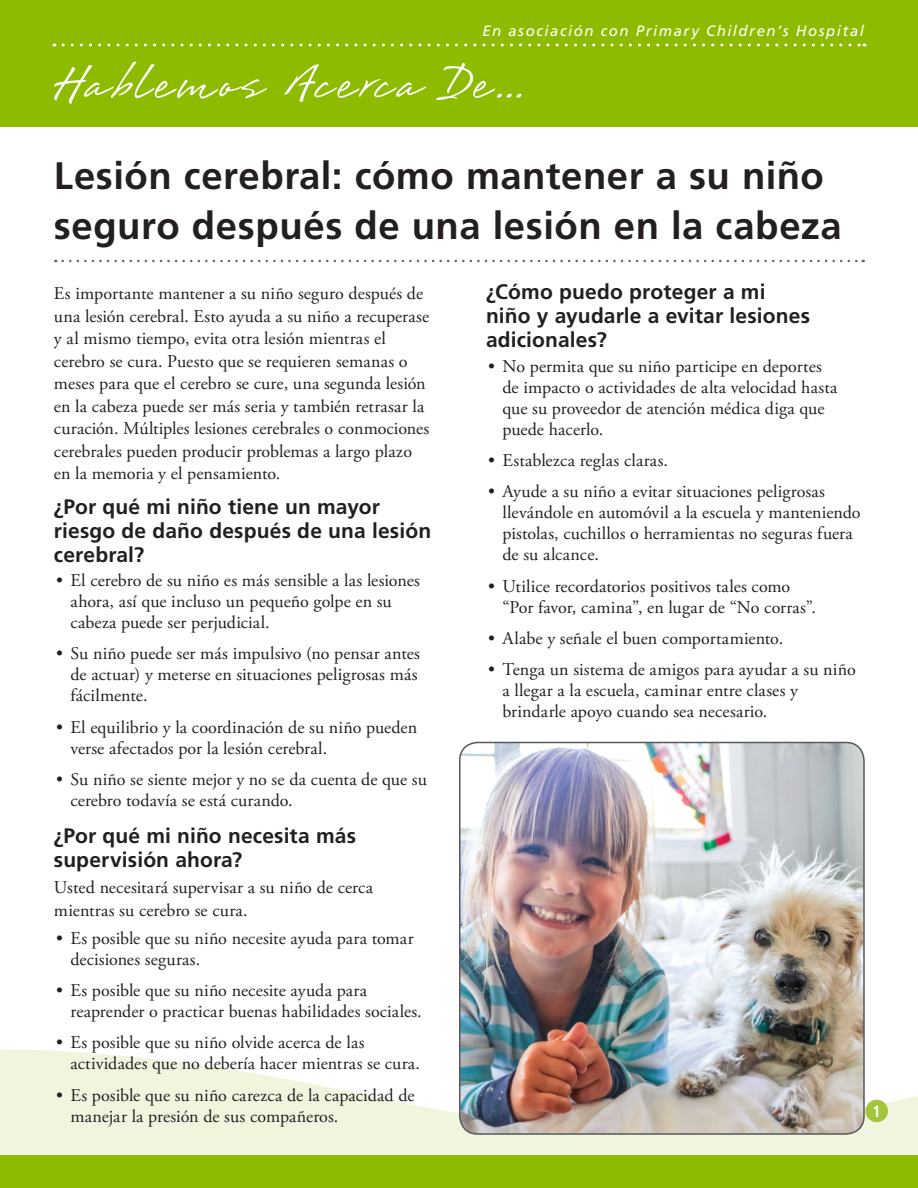
<style>
.page{position:relative;width:918px;height:1188px;background:#fff}
.page>*{position:absolute;margin:0;border:0;box-sizing:border-box;transform-origin:0 0}
.Title__h1{font:700 38.25px/49.5px "Frutiger LT Std";letter-spacing:.015em;color:#231f20}
.Level_1__h2{font:700 21px/24px "Frutiger LT Std";letter-spacing:.005em;color:#231f20}
.Main__p{font:18px/21px "Adobe Garamond Pro";letter-spacing:.005em;color:#231f20}
.Page_number{font:700 condensed 16.2px "Frutiger LT Std";color:#fff}
.t1{font:italic 15px "Frutiger LT Std";letter-spacing:.1em;color:#fff}
</style>
<div class="page">
<svg style="left:0;top:1049px;width:918px;height:107px;fill:#f0f6de"></svg>
<div style="left:0;top:0;width:918px;height:127px;background:#8dbb00"></div>
<svg style="left:63px;top:44px;width:802px;height:2px"></svg>
<div style="left:866px;top:1100px;width:22px;height:22px;background:#a2c53a;border-radius:50%"></div>
<div style="left:0;top:1156px;width:918px;height:32px;background:#8dbb00"></div>
<svg style="left:54px;top:62px;width:467px;height:42px"></svg>
<svg style="left:63px;top:260px;width:801px;height:2px"></svg>
<img style="left:460px;top:742px;width:404px;height:392px">
<div style="left:459px;top:742px;width:406px;height:393px;border:2px solid #57585a;border-radius:18px"></div>
<p class="t1" style="left:482px;top:22px;width:383px">En asociación con Primary Children’s Hospital</p>
<p class="Title__h1" style="left:54px;top:152px;width:789px">Lesión cerebral: cómo mantener a su niño seguro después de una lesión en la cabeza</p>
<p class="Main__p" style="left:54px;top:283px;width:377px;line-height:22.5px">Es importante mantener a su niño seguro después de una lesión cerebral. Esto ayuda a su niño a recuperase y al mismo tiempo, evita otra lesión mientras el cerebro se cura. Puesto que se requieren semanas o meses para que el cerebro se cure, una segunda lesión en la cabeza puede ser más seria y también retrasar la curación. Múltiples lesiones cerebrales o conmociones cerebrales pueden producir problemas a largo plazo en la memoria y el pensamiento.</p>
<p class="Level_1__h2" style="left:54px;top:494px;width:379px">¿Por qué mi niño tiene un mayor riesgo de daño después de una lesión cerebral?</p>
<p class="Main__p" style="left:70px;top:570px;width:351px;text-indent:-14px">• El cerebro de su niño es más sensible a las lesiones ahora, así que incluso un pequeño golpe en su cabeza puede ser perjudicial.</p>
<p class="Main__p" style="left:70px;top:644px;width:351px;text-indent:-14px">• Su niño puede ser más impulsivo (no pensar antes de actuar) y meterse en situaciones peligrosas más fácilmente.</p>
<p class="Main__p" style="left:70px;top:717px;width:348px;text-indent:-14px">• El equilibrio y la coordinación de su niño pueden verse afectados por la lesión cerebral.</p>
<p class="Main__p" style="left:70px;top:769px;width:358px;text-indent:-14px">• Su niño se siente mejor y no se da cuenta de que su cerebro todavía se está curando.</p>
<p class="Level_1__h2" style="left:54px;top:824px;width:304px">¿Por qué mi niño necesita más supervisión ahora?</p>
<p class="Main__p" style="left:54px;top:877px;width:320px;line-height:22.5px">Usted necesitará supervisar a su niño de cerca mientras su cerebro se cura.</p>
<p class="Main__p" style="left:70px;top:928px;width:345px;text-indent:-14px">• Es posible que su niño necesite ayuda para tomar decisiones seguras.</p>
<p class="Main__p" style="left:70px;top:981px;width:353px;text-indent:-14px">• Es posible que su niño necesite ayuda para reaprender o practicar buenas habilidades sociales.</p>
<p class="Main__p" style="left:70px;top:1033px;width:351px;text-indent:-14px">• Es posible que su niño olvide acerca de las actividades que no debería hacer mientras se cura.</p>
<p class="Main__p" style="left:70px;top:1085px;width:346px;text-indent:-14px">• Es posible que su niño carezca de la capacidad de manejar la presión de sus compañeros.</p>
<p class="Level_1__h2" style="left:486px;top:280px;width:326px">¿Cómo puedo proteger a mi niño y ayudarle a evitar lesiones adicionales?</p>
<p class="Main__p" style="left:502px;top:356px;width:336px;text-indent:-14px">• No permita que su niño participe en deportes de impacto o actividades de alta velocidad hasta que su proveedor de atención médica diga que puede hacerlo.</p>
<p class="Main__p" style="left:488px;top:450px;width:181px">• Establezca reglas claras.</p>
<p class="Main__p" style="left:502px;top:482px;width:360px;text-indent:-14px">• Ayude a su niño a evitar situaciones peligrosas llevándole en automóvil a la escuela y manteniendo pistolas, cuchillos o herramientas no seguras fuera de su alcance.</p>
<p class="Main__p" style="left:502px;top:576px;width:315px;text-indent:-14px">• Utilice recordatorios positivos tales como “Por favor, camina”, en lugar de “No corras”.</p>
<p class="Main__p" style="left:488px;top:628px;width:296px">• Alabe y señale el buen comportamiento.</p>
<p class="Main__p" style="left:502px;top:659px;width:355px;text-indent:-14px">• Tenga un sistema de amigos para ayudar a su niño a llegar a la escuela, caminar entre clases y brindarle apoyo cuando sea necesario.</p>
<p class="Page_number" style="left:873px;top:1101px;width:10px">1</p>
</div>
